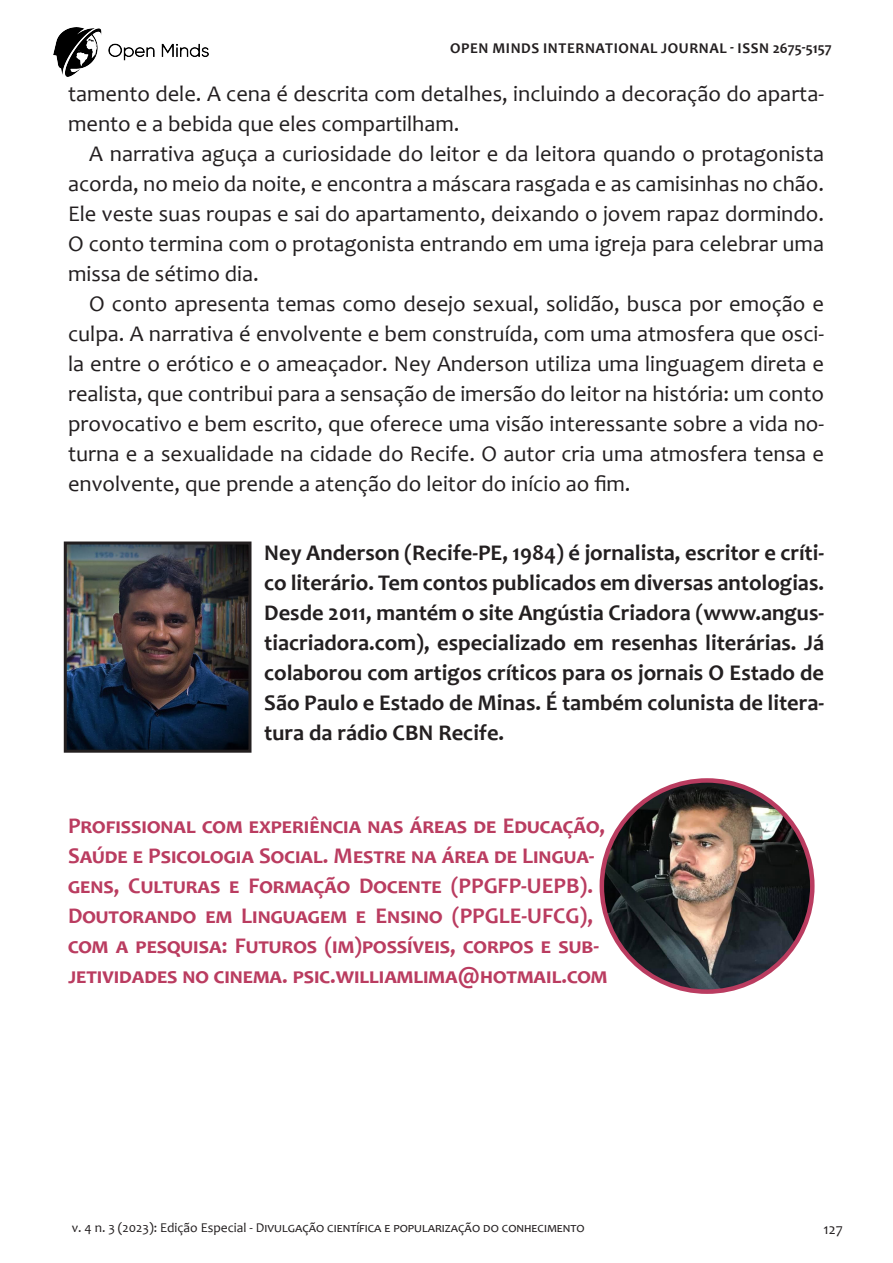
<style>
.page{position:relative;width:893px;height:1263px;background:#fff}
.page>*{position:absolute;margin:0;border:0;box-sizing:border-box;transform-origin:0 0}
.t1{font:22.5px/30px "Candara";color:#231f20;text-align:justify}
.t2{font:700 22.5px/30px "Candara";color:#231f20;text-align:justify}
.t3{font:700 22.5px/30px "Candara";color:#ba3c60}
.t4{font:700 15px "Candara";letter-spacing:.04em;color:#231f20}
.t5{font:15px "Candara";color:#231f20}
.t6{font:13.5px "Candara";color:#231f20}
</style>
<div class="page">
<img style="left:54px;top:28px;width:155px;height:48px">
<img style="left:68px;top:545px;width:179px;height:204px">
<div style="left:64px;top:541px;width:187px;height:212px;border:3px solid #231f20"></div>
<img style="left:602px;top:780px;width:210px;height:212px;border-radius:105px">
<p class="t4" style="left:450px;top:39px;width:383px">OPEN MINDS INTERNATIONAL JOURNAL - ISSN 2675-5157</p>
<p class="t1" style="left:68px;top:79px;width:758px">tamento dele. A cena é descrita com detalhes, incluindo a decoração do aparta&shy;mento e a bebida que eles compartilham.</p>
<p class="t1" style="left:68px;top:139px;width:758px;text-indent:21px">A narrativa aguça a curiosidade do leitor e da leitora quando o protagonista acorda, no meio da noite, e encontra a máscara rasgada e as camisinhas no chão.<br>Ele veste suas roupas e sai do apartamento, deixando o jovem rapaz dormindo.<br>O conto termina com o protagonista entrando em uma igreja para celebrar uma missa de sétimo dia.</p>
<p class="t1" style="left:68px;top:289px;width:758px;text-indent:21px">O conto apresenta temas como desejo sexual, solidão, busca por emoção e culpa. A narrativa é envolvente e bem construída, com uma atmosfera que osci&shy;la entre o erótico e o ameaçador. Ney Anderson utiliza uma linguagem direta e realista, que contribui para a sensação de imersão do leitor na história: um conto provocativo e bem escrito, que oferece uma visão interessante sobre a vida no&shy;turna e a sexualidade na cidade do Recife. O autor cria uma atmosfera tensa e envolvente, que prende a atenção do leitor do início ao fim.</p>
<p class="t2" style="left:264px;top:537px;width:561px">Ney Anderson (Recife-PE, 1984) é jornalista, escritor e críti&shy;co literário. Tem contos publicados em diversas antologias.<br>Desde 2011, mantém o site Angústia Criadora (www.angus&shy;tiacriadora.com), especializado em resenhas literárias. Já colaborou com artigos críticos para os jornais O Estado de São Paulo e Estado de Minas. É também colunista de litera&shy;tura da rádio CBN Recife.</p>
<p class="t3" style="left:68px;top:810px;width:541px">Profissional com experiência nas áreas de Educação, Saúde e Psicologia Social. Mestre na área de Lingua&shy;gens, Culturas e Formação Docente (PPGFP-UEPB).<br>Doutorando em Linguagem e Ensino (PPGLE-UFCG), com a pesquisa: Futuros (im)possíveis, corpos e sub&shy;jetividades no cinema. psic.williamlima@hotmail.com</p>
<p class="t6" style="left:72px;top:1219px;width:514px">v. 4 n. 3 (2023): Edição Especial - Divulgação científica e popularização do conhecimento</p>
<p class="t5" style="left:824px;top:1219px;width:21px">127</p>
</div>
